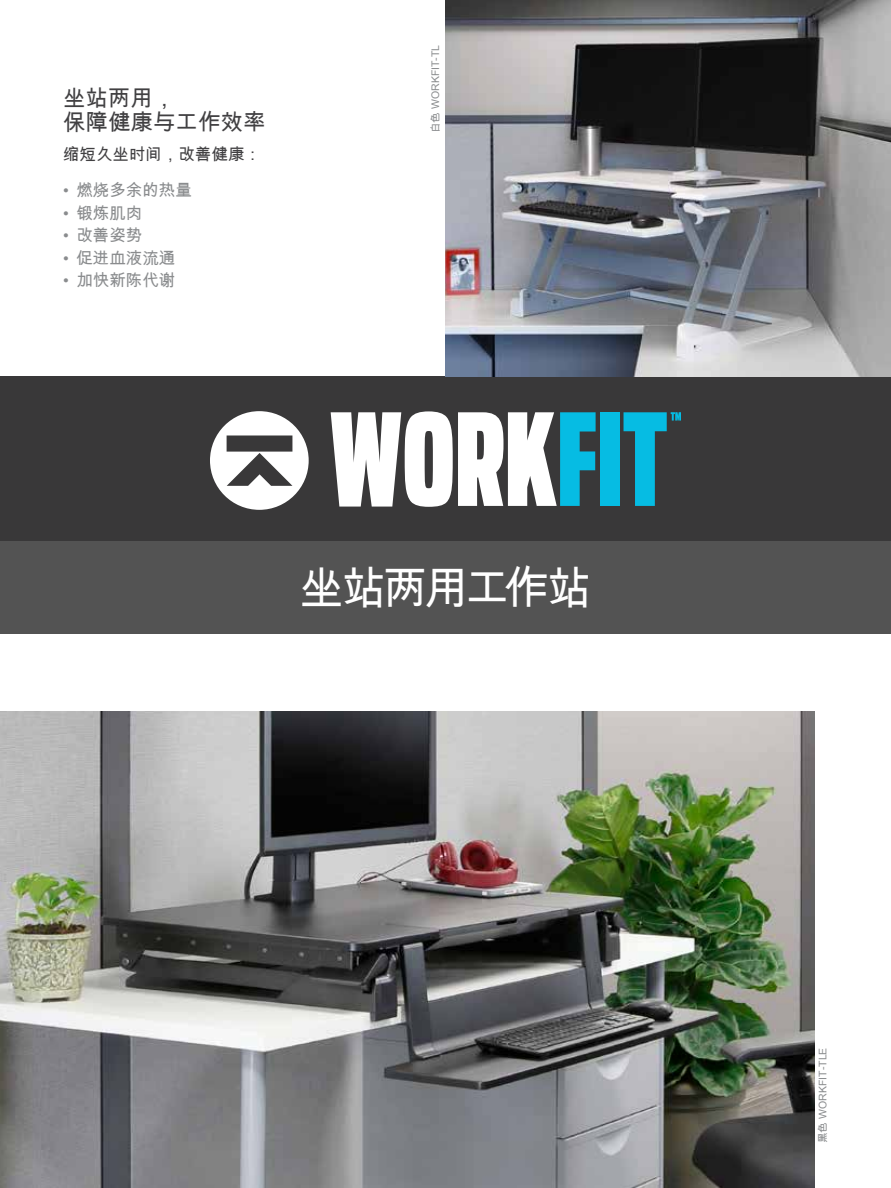
<style>
.page{position:relative;width:891px;height:1188px;background:#fff}
.page>*{position:absolute;margin:0;border:0;box-sizing:border-box;transform-origin:0 0}
.t1{font:45px "Arial Unicode MS";letter-spacing:-.08em;color:#fff}
.t2{font:22.5px/24px "Arial Unicode MS";color:#414042}
.t3{font:16.5px "Arial Unicode MS";color:#8a8c8e}
.t4{font:16.5px "Arial Unicode MS";color:#414042}
.t5{font:10.5px "Arial Unicode MS";color:#8a8c8e}
</style>
<div class="page">
<div style="left:0;top:542px;width:891px;height:92px;background:#535353"></div>
<div style="left:0;top:376px;width:891px;height:166px;background:#393839"></div>
<svg style="left:331px;top:411px;width:265px;height:96px"></svg>
<div style="left:600px;top:412px;width:19px;height:94px;background:#06bce3"></div>
<svg style="left:624px;top:412px;width:57px;height:94px"></svg>
<svg style="left:210px;top:411px;width:99px;height:99px"></svg>
<img style="left:446px;top:0;width:445px;height:376px">
<img style="left:0;top:711px;width:814px;height:477px">
<h2 class="t2" style="left:63px;top:86px;width:204px">坐站两用，<br>保障健康与工作效率</h2>
<p class="t4" style="left:63px;top:142px;width:199px">缩短久坐时间，改善健康：</p>
<p class="t3" style="left:63px;top:178px;width:130px">• 燃烧多余的热量</p>
<p class="t3" style="left:63px;top:201px;width:81px">• 锻炼肌肉</p>
<p class="t3" style="left:63px;top:223px;width:81px">• 改善姿势</p>
<p class="t3" style="left:63px;top:246px;width:114px">• 促进血液流通</p>
<p class="t3" style="left:63px;top:268px;width:114px">• 加快新陈代谢</p>
<p class="t5" style="left:428px;top:133px;width:90px;rotate:-90deg">白色 WORKFIT-TL</p>
<h1 class="t1" style="left:299px;top:556px;width:294px">坐站两用工作站</h1>
<p class="t5" style="left:815px;top:1143px;width:97px;rotate:-90deg">黑色 WORKFIT-TLE</p>
</div>
